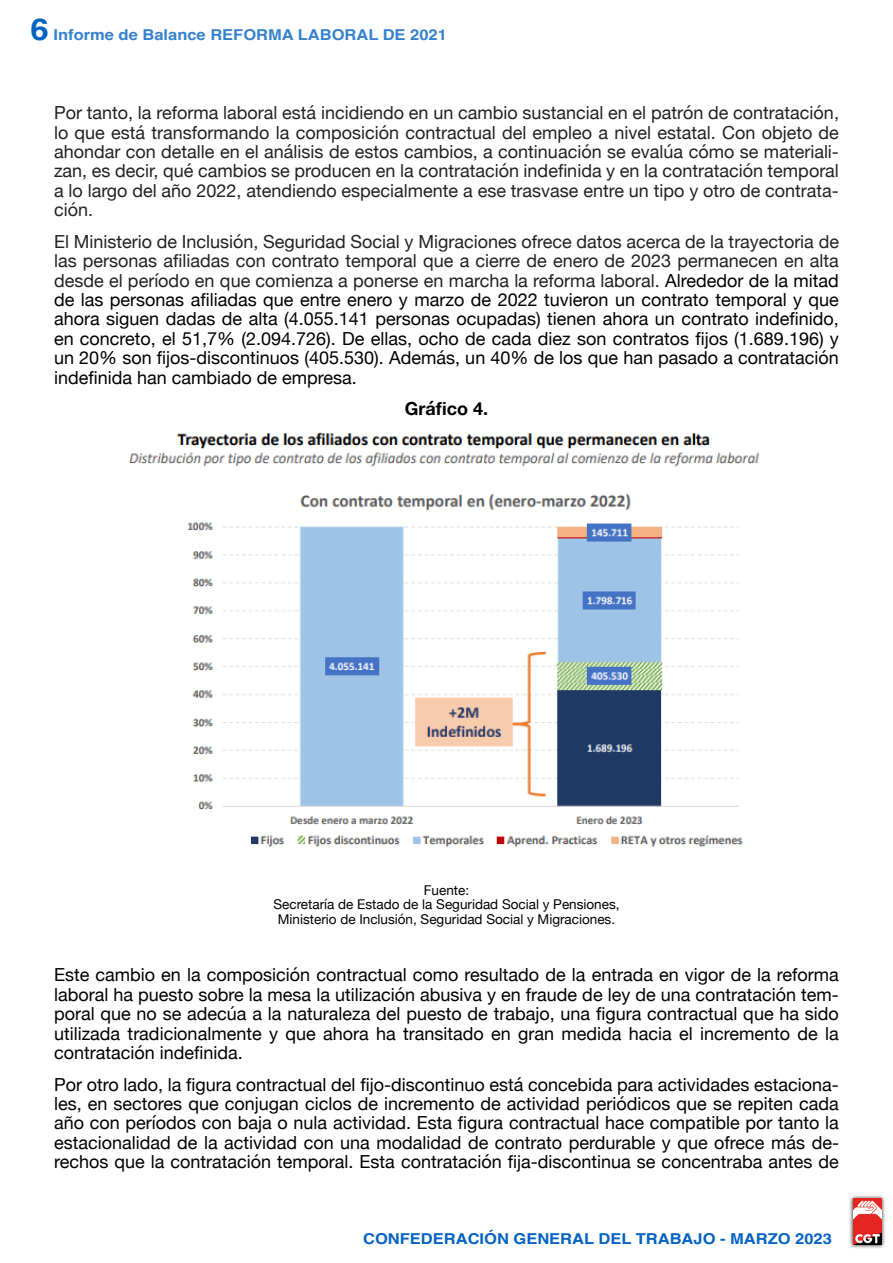
<style>
.page{position:relative;width:893px;height:1263px;background:#fff}
.page>*{position:absolute;margin:0;border:0;box-sizing:border-box;transform-origin:0 0}
.t1{font:18px/19.4px "Helvetica Neue";color:#000;text-align:justify}
.t2{font:18px/19.4px "Helvetica Neue";color:#222;text-align:justify}
.t3{font:700 18px "Helvetica Neue";color:#000}
.t4{font:700 15px "Helvetica";color:#0563c1;scale:1.1 1}
.t5{font:700 15px "Helvetica";color:#3782cd;scale:1.1 1}
.t6{font:13.5px/14.5px "Helvetica Neue";color:#000;text-align:center}
.s1{font-size:30px;color:#0563c1}
.s2{color:#222}
</style>
<div class="page">
<div style="left:848px;top:1194px;width:38px;height:55px;background:#000;opacity:.75"></div>
<img style="left:853px;top:1198px;width:28px;height:46px">
<img style="left:129px;top:432px;width:631px;height:415px">
<p class="t5" style="left:31px;top:25px;width:380px"><span class="s1">6</span> Informe de Balance REFORMA LABORAL DE 2021</p>
<p class="t2" style="left:54px;top:104px;width:786px">Por tanto, la reforma laboral está incidiendo en un cambio sustancial en el patrón de contratación, lo que está transformando la composición contractual del empleo a nivel estatal. Con objeto de ahondar con detalle en el análisis de estos cambios, a continuación se evalúa cómo se materiali&shy;zan, es decir, qué cambios se producen en la contratación indefinida y en la contratación temporal a lo largo del año 2022, atendiendo especialmente a ese trasvase entre un tipo y otro de contrata&shy;ción.</p>
<p class="t1" style="left:54px;top:233px;width:786px"><span class="s2">El Ministerio de Inclusión, Seguridad Social y Migraciones ofrece datos acerca de la trayectoria de las personas afiliadas con contrato temporal que a cierre de enero de 2023 permanecen en alta desde el período en que comienza a ponerse en marcha la reforma laboral.</span> Alrededor de la mitad de las personas afiliadas que entre enero y marzo de 2022 tuvieron un contrato temporal y que ahora siguen dadas de alta (4.055.141 personas ocupadas) tienen ahora un contrato indefinido, en concreto, el 51,7% (2.094.726). De ellas, ocho de cada diez son contratos fijos (1.689.196) y un 20% son fijos-discontinuos (405.530). Además, un 40% de los que han pasado a contratación indefinida han cambiado de empresa.</p>
<p class="t3" style="left:405px;top:395px;width:85px">Gráfico 4.</p>
<p class="t6" style="left:273px;top:883px;width:348px">Fuente:<br>Secretaría de Estado de la Seguridad Social y Pensiones,<br>Ministerio de Inclusión, Seguridad Social y Migraciones.</p>
<p class="t1" style="left:54px;top:966px;width:786px">Este cambio en la composición contractual como resultado de la entrada en vigor de la reforma laboral ha puesto sobre la mesa la utilización abusiva y en fraude de ley de una contratación tem&shy;poral que no se adecúa a la naturaleza del puesto de trabajo, una figura contractual que ha sido utilizada tradicionalmente y que ahora ha transitado en gran medida hacia el incremento de la contratación indefinida.</p>
<p class="t1" style="left:54px;top:1075px;width:786px">Por otro lado, la figura contractual del fijo-discontinuo está concebida para actividades estaciona&shy;les, en sectores que conjugan ciclos de incremento de actividad periódicos que se repiten cada año con períodos con baja o nula actividad. Esta figura contractual hace compatible por tanto la estacionalidad de la actividad con una modalidad de contrato perdurable y que ofrece más de&shy;rechos que la contratación temporal. Esta contratación fija-discontinua se concentraba antes de</p>
<p class="t4" style="left:363px;top:1230px;width:428px">CONFEDERACIÓN GENERAL DEL TRABAJO - MARZO 2023</p>
</div>
